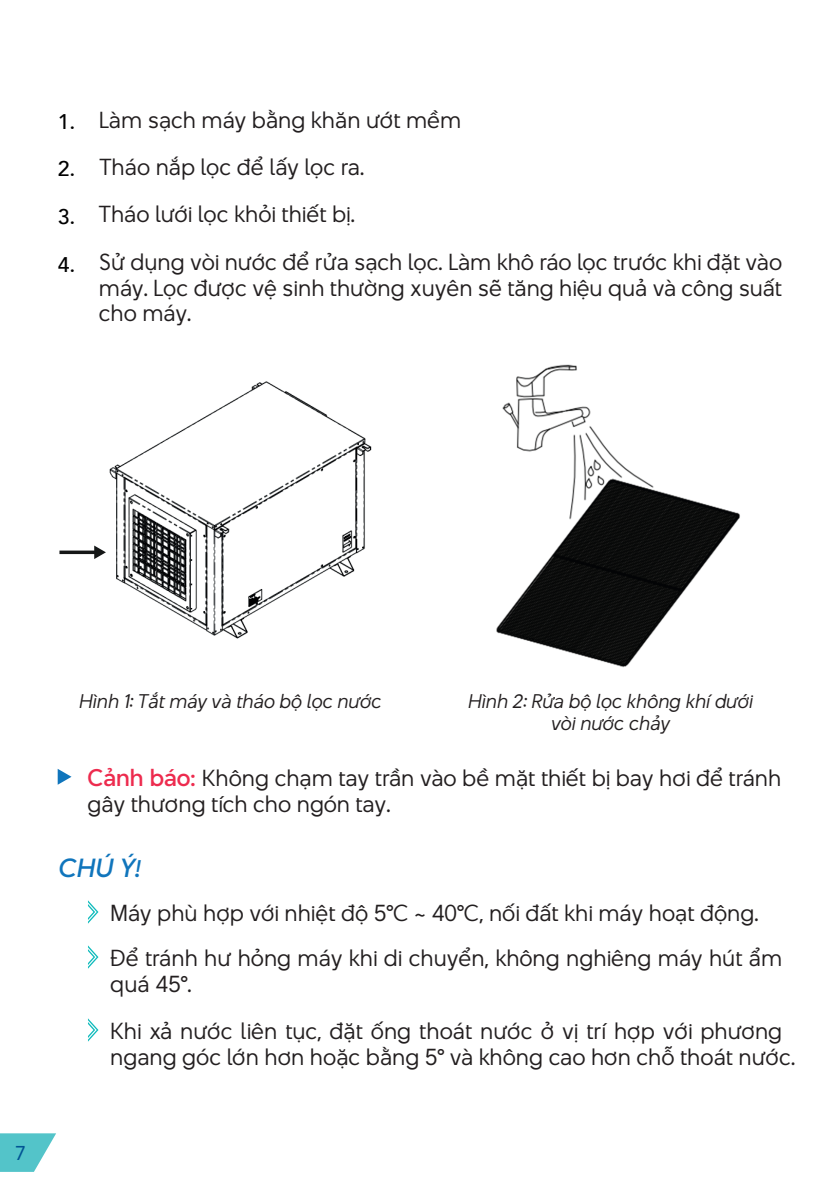
<style>
.page{position:relative;width:840px;height:1191px;background:#fff}
.page>*{position:absolute;margin:0;border:0;box-sizing:border-box;transform-origin:0 0}
.t1{font:italic 24px "BT Beau Sans Medium";color:#1075bc}
.t2{font:21.2px/26.2px "BT Beau Sans Light";color:#231f20}
.t3{font:500 21.2px "Avenir";color:#000001}
.t4{font:20px "Avenir";color:#015494}
.t5{font:italic 18px/21.6px "BT Beau Sans Light";color:#231f20;text-align:center}
.s1{font-family:"Avenir";font-weight:500;color:#000001}
.s2{font-family:"BT Beau Sans Regular"}
.s3{font-family:"BT Beau Sans Medium";font-size:22px;color:#ed2b4e}
</style>
<div class="page">
<svg style="left:0;top:1133px;width:56px;height:38px"></svg>
<svg style="left:88px;top:900px;width:10px;height:23px"></svg>
<svg style="left:88px;top:945px;width:10px;height:23px"></svg>
<svg style="left:88px;top:1018px;width:10px;height:23px"></svg>
<svg style="left:58px;top:769px;width:13px;height:15px"></svg>
<img style="left:496px;top:364px;width:244px;height:304px">
<img style="left:109px;top:381px;width:263px;height:258px">
<svg style="left:59px;top:545px;width:47px;height:14px"></svg>
<p class="t2" style="left:58px;top:106px;width:405px"><span class="s1">1.</span> Làm sạch máy bằng khăn ướt mềm</p>
<p class="t2" style="left:58px;top:153px;width:308px"><span class="s1">2.</span> Tháo nắp lọc để lấy lọc ra.</p>
<p class="t2" style="left:58px;top:201px;width:298px"><span class="s1">3.</span> Tháo lưới lọc khỏi thiết bị.</p>
<p class="t2" style="left:99px;top:250px;width:684px;line-height:25.4px;text-align:justify">Sử dụng vòi nước để rửa sạch lọc. Làm khô ráo lọc trước khi đặt vào máy. Lọc được vệ sinh thường xuyên sẽ tăng hiệu quả và công suất cho máy.</p>
<p class="t3" style="left:58px;top:246px;width:19px">4.</p>
<p class="t4" style="left:15px;top:1137px;width:14px">7<span class="s2">1</span></p>
<p class="t5" style="left:79px;top:691px;width:304px">Hình 1: Tắt máy và tháo bộ lọc nước</p>
<p class="t5" style="left:467px;top:691px;width:286px">Hình 2: Rửa bộ lọc không khí dưới vòi nước chảy</p>
<p class="t2" style="left:88px;top:764px;width:695px"><span class="s3">Cảnh báo:</span> Không chạm tay trần vào bề mặt thiết bị bay hơi để tránh gây thương tích cho ngón tay.</p>
<p class="t1" style="left:58px;top:850px;width:84px">CHÚ Ý!</p>
<p class="t2" style="left:110px;top:890px;width:673px;line-height:45px">Máy phù hợp với nhiệt độ 5°C ~ 40°C, nối đất khi máy hoạt động.<br>Để tránh hư hỏng máy khi di chuyển, không nghiêng máy hút ẩm</p>
<p class="t2" style="left:110px;top:970px;width:83px">quá 45°.</p>
<p class="t2" style="left:110px;top:1017px;width:686px">Khi xả nước liên tục, đặt ống thoát nước ở vị trí hợp với phương ngang góc lớn hơn hoặc bằng 5° và không cao hơn chỗ thoát nước.</p>
</div>
